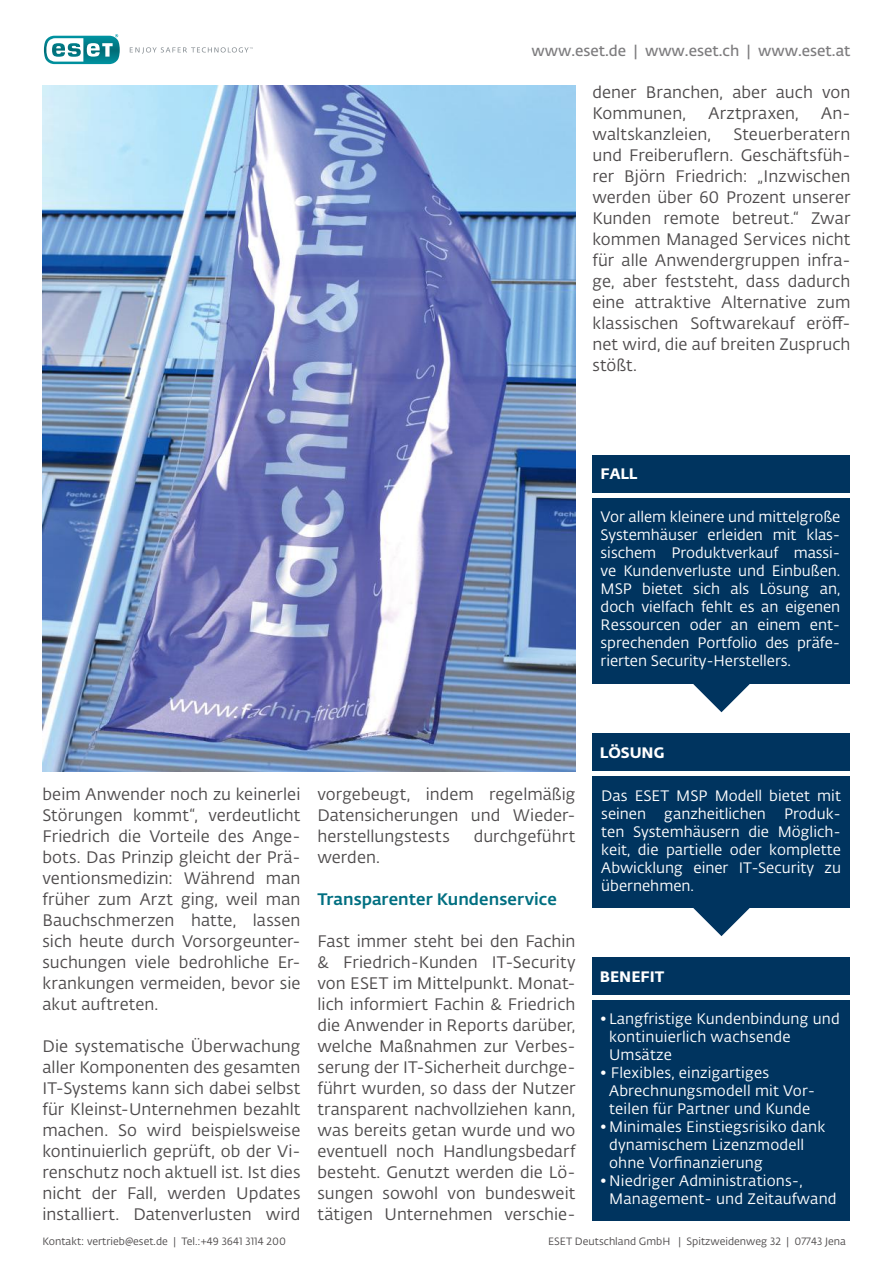
<style>
.page{position:relative;width:893px;height:1263px;background:#fff}
.page>*{position:absolute;margin:0;border:0;box-sizing:border-box;transform-origin:0 0}
.t1{font:16.5px/21px "Fedra Sans Alt Pro Book LF";color:#4e4b4c;text-align:justify}
.t2{font:16.5px "Fedra Sans Alt Pro Med LF";letter-spacing:.005em;color:#006f81}
.t3{font:15px/18px "Fedra Sans Alt Pro Book LF";letter-spacing:.01em;color:#fff}
.t4{font:15px "Fedra Sans Alt Pro Demi LF";color:#7d7c7e}
.t5{font:15px "Fedra Sans Alt Pro Bold LF";color:#fff}
.t6{font:10.5px "Fedra Sans Alt Pro Book LF";color:#4e4b4c}
</style>
<div class="page">
<div style="left:592px;top:455px;width:258px;height:229px;background:#00345f"></div>
<svg style="left:693px;top:684px;width:57px;height:28px"></svg>
<div style="left:592px;top:733px;width:258px;height:175px;background:#00345f"></div>
<svg style="left:693px;top:908px;width:57px;height:28px"></svg>
<hr style="left:592px;top:494px;width:264px;height:4px;background:#fff">
<hr style="left:591px;top:772px;width:264px;height:4px;background:#fff">
<div style="left:592px;top:957px;width:258px;height:263px;background:#00345f"></div>
<svg style="left:130px;top:47px;width:123px;height:7px"></svg>
<svg style="left:44px;top:34px;width:76px;height:30px"></svg>
<hr style="left:591px;top:996px;width:264px;height:4px;background:#fff">
<img style="left:43px;top:85px;width:532px;height:687px">
<p class="t4" style="left:531px;top:39px;width:321px">www.eset.de | www.eset.ch | www.eset.at</p>
<p class="t1" style="left:592px;top:81px;width:259px">dener Branchen, aber auch von<br>Kommunen,</p>
<p class="t1" style="left:708px;top:102px;width:92px">Arztpraxen,</p>
<p class="t1" style="left:821px;top:102px;width:31px">An-</p>
<p class="t1" style="left:592px;top:123px;width:120px">waltskanzleien,</p>
<p class="t1" style="left:592px;top:123px;width:259px;text-indent:141px">Steuerberatern und Freiberuflern. Geschäftsfüh&shy;rer Björn Friedrich: „Inzwischen werden über 60 Prozent unserer Kunden remote betreut.“ Zwar kommen Managed Services nicht für alle Anwendergruppen infra&shy;ge, aber feststeht, dass dadurch eine attraktive Alternative zum klassischen Softwarekauf eröff&shy;net wird, die auf breiten Zuspruch stößt.</p>
<p class="t5" style="left:601px;top:462px;width:38px">FALL</p>
<p class="t3" style="left:601px;top:508px;width:241px;text-align:justify">Vor allem kleinere und mittelgroße Systemhäuser erleiden mit klas&shy;sischem Produktverkauf massi&shy;ve Kundenverluste und Einbußen.<br>MSP bietet sich als Lösung an, doch vielfach fehlt es an eigenen Ressourcen oder an einem ent&shy;sprechenden Portfolio des präfe&shy;rierten Security-Herstellers.</p>
<p class="t1" style="left:43px;top:783px;width:259px">beim Anwender noch zu keinerlei Störungen kommt“, verdeutlicht Friedrich die Vorteile des Ange&shy;bots. Das Prinzip gleicht der Prä&shy;ventionsmedizin: Während man früher zum Arzt ging, weil man Bauchschmerzen hatte, lassen sich heute durch Vorsorgeunter&shy;suchungen viele bedrohliche Er&shy;krankungen vermeiden, bevor sie akut auftreten.</p>
<p class="t1" style="left:43px;top:1035px;width:259px">Die systematische Überwachung aller Komponenten des gesamten IT-Systems kann sich dabei selbst für Kleinst-Unternehmen bezahlt machen. So wird beispielsweise kontinuierlich geprüft, ob der Vi&shy;renschutz noch aktuell ist. Ist dies nicht der Fall, werden Updates installiert. Datenverlusten wird</p>
<p class="t1" style="left:317px;top:783px;width:259px">vorgebeugt, indem regelmäßig Datensicherungen und Wieder&shy;herstellungstests</p>
<p class="t1" style="left:474px;top:825px;width:103px">durchgeführt</p>
<p class="t1" style="left:317px;top:846px;width:64px">werden.</p>
<p class="t2" style="left:317px;top:886px;width:241px">Transparenter Kundenservice</p>
<p class="t1" style="left:317px;top:930px;width:259px">Fast immer steht bei den Fachin &amp; Friedrich-Kunden IT-Security von ESET im Mittelpunkt. Monat&shy;lich informiert Fachin &amp; Friedrich die Anwender in Reports darüber, welche Maßnahmen zur Verbes&shy;serung der IT-Sicherheit durchge&shy;führt wurden, so dass der Nutzer transparent nachvollziehen kann, was bereits getan wurde und wo eventuell noch Handlungsbedarf besteht. Genutzt werden die Lö&shy;sungen sowohl von bundesweit tätigen Unternehmen verschie-</p>
<p class="t5" style="left:600px;top:741px;width:66px">LÖSUNG</p>
<p class="t3" style="left:601px;top:786px;width:241px;text-align:justify">Das ESET MSP Modell bietet mit seinen ganzheitlichen Produk&shy;ten Systemhäusern die Möglich&shy;keit, die partielle oder komplette Abwicklung einer IT-Security zu übernehmen.</p>
<p class="t5" style="left:600px;top:965px;width:66px">BENEFIT</p>
<p class="t3" style="left:609px;top:1010px;width:232px;text-indent:-9px">• Langfristige Kundenbindung und kontinuierlich wachsende<br>Umsätze</p>
<p class="t3" style="left:609px;top:1064px;width:208px;text-indent:-9px">• Flexibles, einzigartiges<br>Abrechnungsmodell mit Vor&shy;teilen für Partner und Kunde</p>
<p class="t3" style="left:609px;top:1118px;width:218px;text-indent:-9px">• Minimales Einstiegsrisiko dank dynamischem Lizenzmodell ohne Vorfinanzierung</p>
<p class="t3" style="left:609px;top:1172px;width:229px;text-indent:-9px">• Niedriger Administrations-,<br>Management- und Zeitaufwand</p>
<p class="t6" style="left:43px;top:1234px;width:245px">Kontakt: vertrieb@eset.de | Tel.:+49 3641 3114 200</p>
<p class="t6" style="left:548px;top:1234px;width:299px">ESET Deutschland GmbH | Spitzweidenweg 32 | 07743 Jena</p>
</div>
